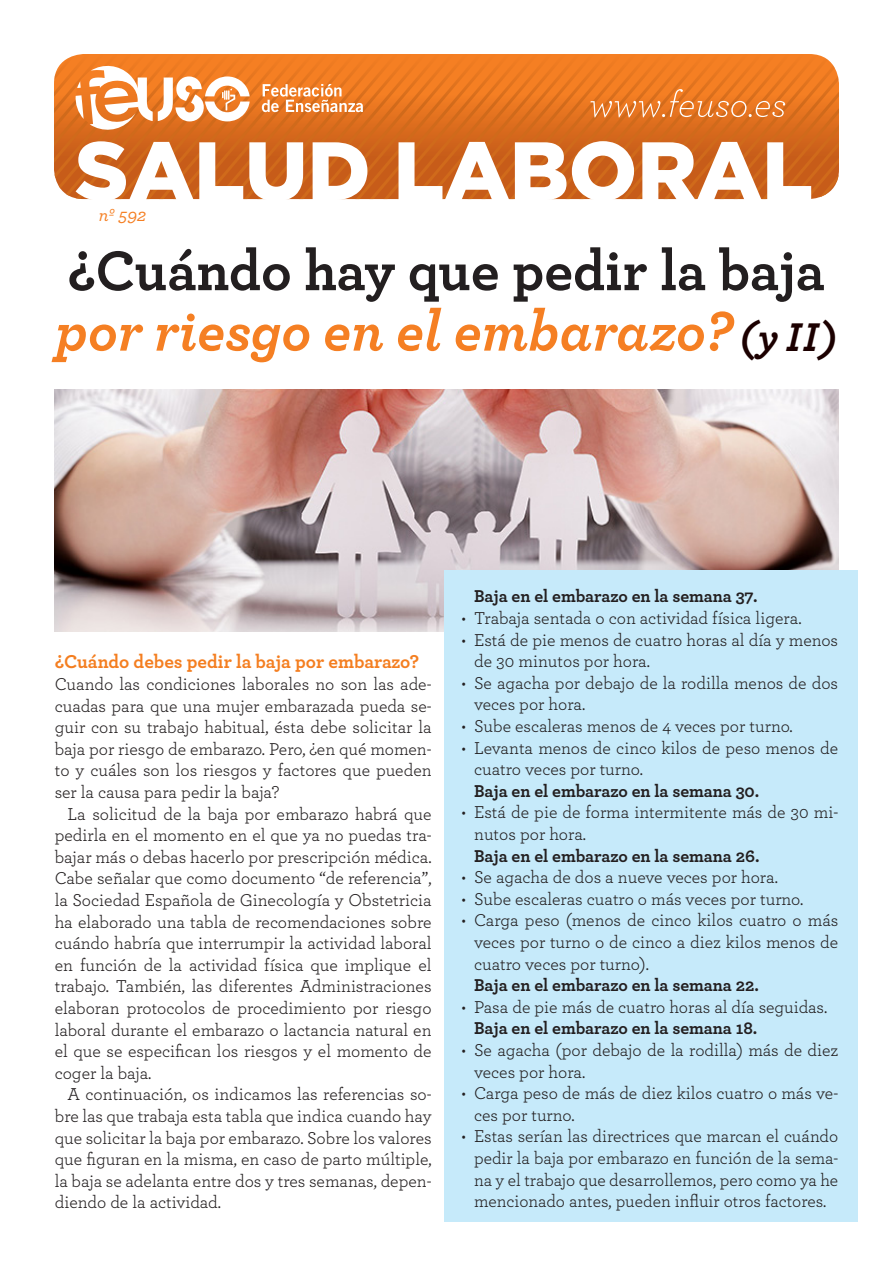
<style>
.page{position:relative;width:893px;height:1263px;background:#fff}
.page>*{position:absolute;margin:0;border:0;box-sizing:border-box;transform-origin:0 0}
.t1{font:italic 700 58.5px "Archer Pro";color:#f57f23}
.t2{font:700 58.5px "Archer Pro";color:#231f20}
.t3{font:700 19.5px "Archer Pro";color:#f47e20}
.t4{font:italic 500 18.15px "Archer Pro";color:#f57f23}
.t5{font:18px/21.6px "Archer Pro";color:#231f20}
.t6{font:700 18px "Archer Pro";color:#231f20}
.s1{font-size:42px;color:#1c0000}
</style>
<div class="page">
<img style="left:55px;top:390px;width:784px;height:241px">
<svg style="left:54px;top:54px;width:785px;height:146px"></svg>
<div style="left:444px;top:571px;width:413px;height:651px;background:#c6eafa"></div>
<p class="t4" style="left:99px;top:201px;width:49px">nº 592</p>
<p class="t2" style="left:67px;top:225px;width:759px">¿Cuándo hay que pedir la baja</p>
<p class="t1" style="left:56px;top:285px;width:782px">por riesgo en el embarazo? <span class="s1">(y I I)</span></p>
<p class="t3" style="left:55px;top:646px;width:366px">¿Cuándo debes pedir la baja por embarazo?</p>
<p class="t5" style="left:55px;top:672px;width:378px;text-align:justify">Cuando las condiciones laborales no son las ade&shy;cuadas para que una mujer embarazada pueda se&shy;guir con su trabajo habitual, ésta debe solicitar la baja por riesgo de embarazo. Pero, ¿en qué momen&shy;to y cuáles son los riesgos y factores que pueden ser la causa para pedir la baja?</p>
<p class="t5" style="left:55px;top:802px;width:378px;text-align:justify;text-indent:13px">La solicitud de la baja por embarazo habrá que pedirla en el momento en el que ya no puedas tra&shy;bajar más o debas hacerlo por prescripción médica.<br>Cabe señalar que como documento “de referencia”, la Sociedad Española de Ginecología y Obstetricia ha elaborado una tabla de recomendaciones sobre cuándo habría que interrumpir la actividad laboral en función de la actividad física que implique el trabajo. También, las diferentes Administraciones elaboran protocolos de procedimiento por riesgo laboral durante el embarazo o lactancia natural en el que se especifican los riesgos y el momento de coger la baja.</p>
<p class="t5" style="left:55px;top:1083px;width:378px;text-align:justify;text-indent:13px">A continuación, os indicamos las referencias so&shy;bre las que trabaja esta tabla que indica cuando hay que solicitar la baja por embarazo. Sobre los valores que figuran en la misma, en caso de parto múltiple, la baja se adelanta entre dos y tres semanas, depen&shy;diendo de la actividad.</p>
<p class="t6" style="left:474px;top:582px;width:285px">Baja en el embarazo en la semana 37.</p>
<p class="t5" style="left:461px;top:606px;width:342px">• Trabaja sentada o con actividad física ligera.</p>
<p class="t5" style="left:474px;top:628px;width:366px;text-indent:-13px">• Está de pie menos de cuatro horas al día y menos de 30 minutos por hora.</p>
<p class="t5" style="left:474px;top:671px;width:366px;text-indent:-13px">• Se agacha por debajo de la rodilla menos de dos veces por hora.</p>
<p class="t5" style="left:461px;top:714px;width:333px">• Sube escaleras menos de 4 veces por turno.</p>
<p class="t5" style="left:474px;top:736px;width:366px;text-indent:-13px">• Levanta menos de cinco kilos de peso menos de cuatro veces por turno.</p>
<p class="t6" style="left:474px;top:776px;width:287px">Baja en el embarazo en la semana 30.</p>
<p class="t5" style="left:474px;top:801px;width:366px;text-indent:-13px">• Está de pie de forma intermitente más de 30 mi&shy;nutos por hora.</p>
<p class="t6" style="left:474px;top:841px;width:287px">Baja en el embarazo en la semana 26.</p>
<p class="t5" style="left:461px;top:865px;width:318px">• Se agacha de dos a nueve veces por hora.</p>
<p class="t5" style="left:461px;top:887px;width:343px">• Sube escaleras cuatro o más veces por turno.</p>
<p class="t5" style="left:474px;top:909px;width:366px;text-align:justify;text-indent:-13px">• Carga peso (menos de cinco kilos cuatro o más veces por turno o de cinco a diez kilos menos de cuatro veces por turno).</p>
<p class="t6" style="left:474px;top:971px;width:286px">Baja en el embarazo en la semana 22.</p>
<p class="t5" style="left:461px;top:995px;width:368px">• Pasa de pie más de cuatro horas al día seguidas.</p>
<p class="t6" style="left:474px;top:1014px;width:285px">Baja en el embarazo en la semana 18.</p>
<p class="t5" style="left:474px;top:1038px;width:366px;text-indent:-13px">• Se agacha (por debajo de la rodilla) más de diez veces por hora.</p>
<p class="t5" style="left:474px;top:1081px;width:366px;text-indent:-13px">• Carga peso de más de diez kilos cuatro o más ve&shy;ces por turno.</p>
<p class="t5" style="left:474px;top:1125px;width:366px;text-align:justify;text-indent:-13px">• Estas serían las directrices que marcan el cuándo pedir la baja por embarazo en función de la sema&shy;na y el trabajo que desarrollemos, pero como ya he mencionado antes, pueden influir otros factores.</p>
</div>
